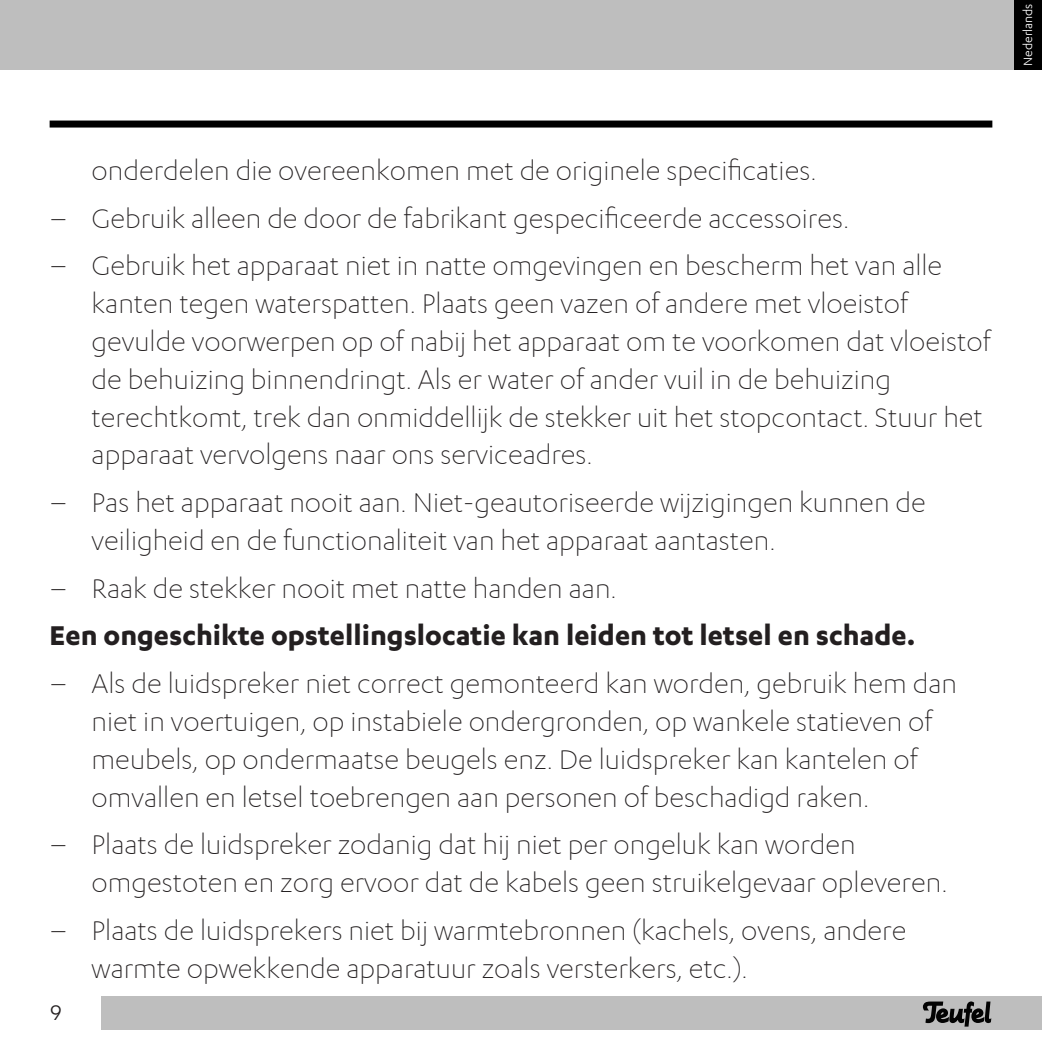
<style>
.page{position:relative;width:1042px;height:1042px;background:#fff}
.page>*{position:absolute;margin:0;border:0;box-sizing:border-box;transform-origin:0 0}
.t1{font:300 31.5px/37.8px "Karbon";color:#231f20}
.Text{font:700 31.5px "Karbon";color:#231f20}
.t2{font:24.5px "Karbon";color:#231f20}
.t3{font:14px "Karbon";color:#fff}
</style>
<div class="page">
<div style="left:0;top:0;width:1015px;height:69px;background:#bebebe"></div>
<div style="left:50px;top:121px;width:942px;height:7px;background:#000"></div>
<div style="left:1014px;top:0;width:28px;height:69px;background:#000"></div>
<div style="left:101px;top:996px;width:941px;height:33px;background:#bebebe"></div>
<svg style="left:923px;top:1001px;width:68px;height:25px"></svg>
<p class="t3" style="left:1020px;top:66px;width:64px;rotate:-90deg">Nederlands</p>
<p class="t1" style="left:92px;top:152px;width:726px">onderdelen die overeenkomen met de originele specificaties.</p>
<p class="t1" style="left:50px;top:199px;width:801px">– Gebruik alleen de door de fabrikant gespecificeerde accessoires.</p>
<p class="t1" style="left:92px;top:247px;width:900px;text-indent:-42px">– Gebruik het apparaat niet in natte omgevingen en bescherm het van alle kanten tegen waterspatten. Plaats geen vazen of andere met vloeistof gevulde voorwerpen op of nabij het apparaat om te voorkomen dat vloeistof de behuizing binnendringt. Als er water of ander vuil in de behuizing terechtkomt, trek dan onmiddellijk de stekker uit het stopcontact. Stuur het apparaat vervolgens naar ons serviceadres.</p>
<p class="t1" style="left:92px;top:484px;width:836px;text-indent:-42px">– Pas het apparaat nooit aan. Niet-geautoriseerde wijzigingen kunnen de veiligheid en de functionaliteit van het apparaat aantasten.</p>
<p class="t1" style="left:50px;top:569px;width:569px">– Raak de stekker nooit met natte handen aan.</p>
<p class="Text" style="left:50px;top:618px;width:867px">Een ongeschikte opstellingslocatie kan leiden tot letsel en schade.</p>
<p class="t1" style="left:92px;top:665px;width:867px;text-indent:-42px">– Als de luidspreker niet correct gemonteerd kan worden, gebruik hem dan niet in voertuigen, op instabiele ondergronden, op wankele statieven of meubels, op ondermaatse beugels enz. De luidspreker kan kantelen of omvallen en letsel toebrengen aan personen of beschadigd raken.</p>
<p class="t1" style="left:92px;top:826px;width:857px;text-indent:-42px">– Plaats de luidspreker zodanig dat hij niet per ongeluk kan worden omgestoten en zorg ervoor dat de kabels geen struikelgevaar opleveren.</p>
<p class="t1" style="left:92px;top:911px;width:816px;text-indent:-42px">– Plaats de luidsprekers niet bij warmtebronnen (kachels, ovens, andere warmte opwekkende apparatuur zoals versterkers, etc.).</p>
<p class="t2" style="left:50px;top:999px;width:13px">9</p>
</div>
